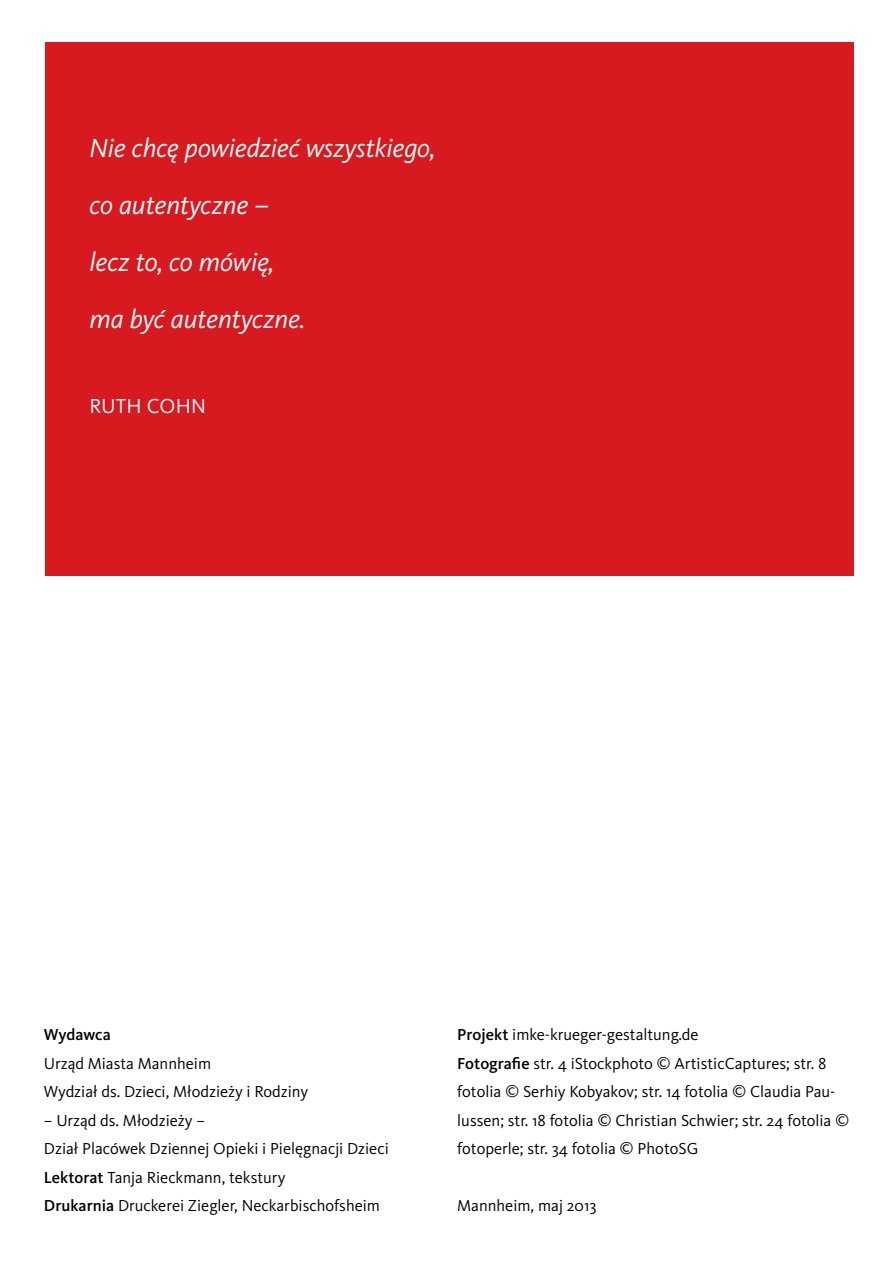
<style>
.page{position:relative;width:891px;height:1263px;background:#fff}
.page>*{position:absolute;margin:0;border:0;box-sizing:border-box;transform-origin:0 0}
.t1{font:italic 27px/57px "Kievit Pro";color:#fff}
.t2{font:21px "Kievit Pro";color:#fff}
.t3{font:16.5px/28.5px "Kievit Pro";color:#000}
.t4{font:500 16.5px "Kievit Pro";letter-spacing:-.01em;color:#000}
.s1{font-weight:500}
</style>
<div class="page">
<div style="left:45px;top:42px;width:808px;height:533px;background:#d71920"></div>
<h1 class="t1" style="left:89px;top:119px;width:347px">Nie chcę powiedzieć wszystkiego, co autentyczne –<br>lecz to, co mówię,<br>ma być autentyczne.</h1>
<p class="t2" style="left:89px;top:393px;width:114px">Ruth Co hn</p>
<p class="t4" style="left:44px;top:1025px;width:68px">Wydawca</p>
<p class="t3" style="left:44px;top:1049px;width:266px">Urząd Miasta Mannheim<br>Wydział ds. Dzieci, Młodzieży i Rodziny</p>
<p class="t3" style="left:44px;top:1106px;width:346px">– Urząd ds. Młodzieży –<br>Dział Placówek Dziennej Opieki i Pielęgnacji Dzieci <span class="s1">Lektorat</span> Tanja Rieckmann, tekstury<br><span class="s1">Drukarnia</span> Druckerei Ziegler, Neckarbischofsheim</p>
<p class="t3" style="left:457px;top:1020px;width:393px"><span class="s1">Projekt</span> imke-krueger-gestaltung.de<br><span class="s1">Fotografie</span> str. 4 iStockphoto © ArtisticCaptures; str. 8 fotolia © Serhiy Kobyakov; str. 14 fotolia © Claudia Pau&shy;lussen; str. 18 fotolia © Christian Schwier; str. 24 fotolia © fotoperle; str. 34 fotolia © PhotoSG</p>
<p class="t3" style="left:457px;top:1191px;width:141px">Mannheim, maj 2013</p>
</div>
